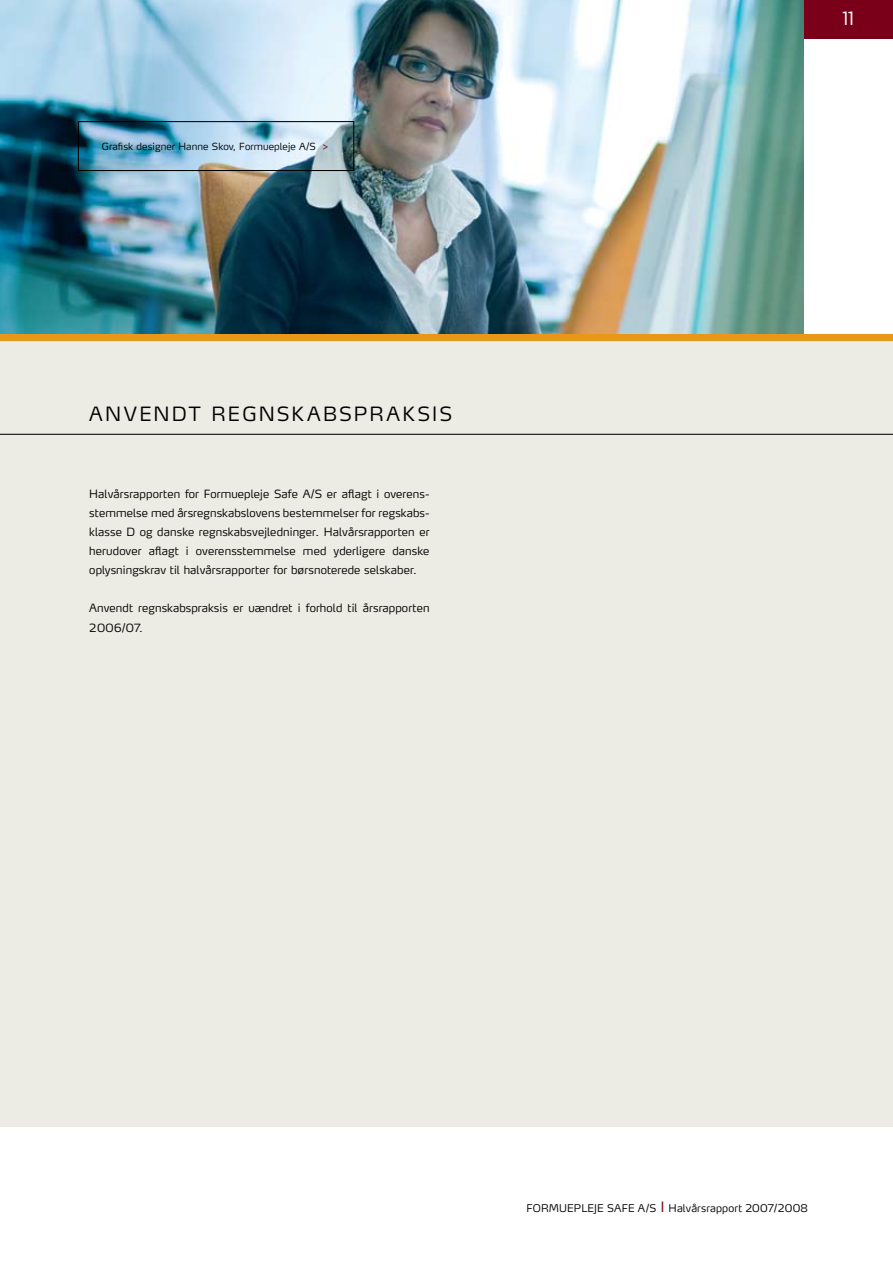
<style>
.page{position:relative;width:893px;height:1263px;background:#fff}
.page>*{position:absolute;margin:0;border:0;box-sizing:border-box;transform-origin:0 0}
.t1{font:300 19.5px "Max LF";letter-spacing:.11em;color:#000}
.t2{font:300 18px "Max LF";color:#fff}
.t3{font:300 11.25px/19.2px "Max LF";letter-spacing:.01em;color:#000;text-align:justify}
.t4{font:300 10.5px "Max LF";letter-spacing:.015em;color:#000}
.t5{font:300 9.75px "Max LF";letter-spacing:.01em;color:#000}
.s1{color:#790018}
.s2{font-family:"Frutiger";font-weight:400;font-stretch:condensed;font-size:15px;color:#790018}
</style>
<div class="page">
<div style="left:0;top:0;width:893px;height:38px;background:#790018"></div>
<div style="left:0;top:340px;width:893px;height:787px;background:#ecebe4"></div>
<div style="left:0;top:334px;width:893px;height:6px;background:#e89719"></div>
<img style="left:0;top:0;width:804px;height:334px">
<hr style="left:0;top:434px;width:893px;height:1px;background:#000">
<div style="left:78px;top:121px;width:276px;height:50px;border:1px solid #000"></div>
<p class="t5" style="left:102px;top:140px;width:228px">Grafisk designer Hanne Skov, Formuepleje A/S <span class="s1">&gt;</span></p>
<h1 class="t1" style="left:89px;top:402px;width:17px">Anv</h1>
<h1 class="t1" style="left:139px;top:402px;width:120px">en dt regnsk</h1>
<h1 class="t1" style="left:307px;top:402px;width:109px">abspraksis</h1>
<p class="t3" style="left:89px;top:484px;width:342px">Halvårsrapporten for Formuepleje Safe A/S er aflagt i overens&shy;stemmelse med årsregnskabslovens bestemmelser for regskabs&shy;klasse D og danske regnskabsvejledninger. Halvårsrapporten er herudover aflagt i overensstemmelse med yderligere danske oplysningskrav til halvårsrapporter for børsnoterede selskaber.</p>
<p class="t3" style="left:89px;top:598px;width:342px">Anvendt regnskabspraksis er uændret i forhold til årsrapporten<br>2006/07.</p>
<h2 class="t2" style="left:842px;top:7px;width:14px">11</h2>
<p class="t4" style="left:526px;top:1201px;width:283px">Formuepleje Safe A/S <span class="s2">I</span> Halvårsrapport 2007/2008</p>
</div>
